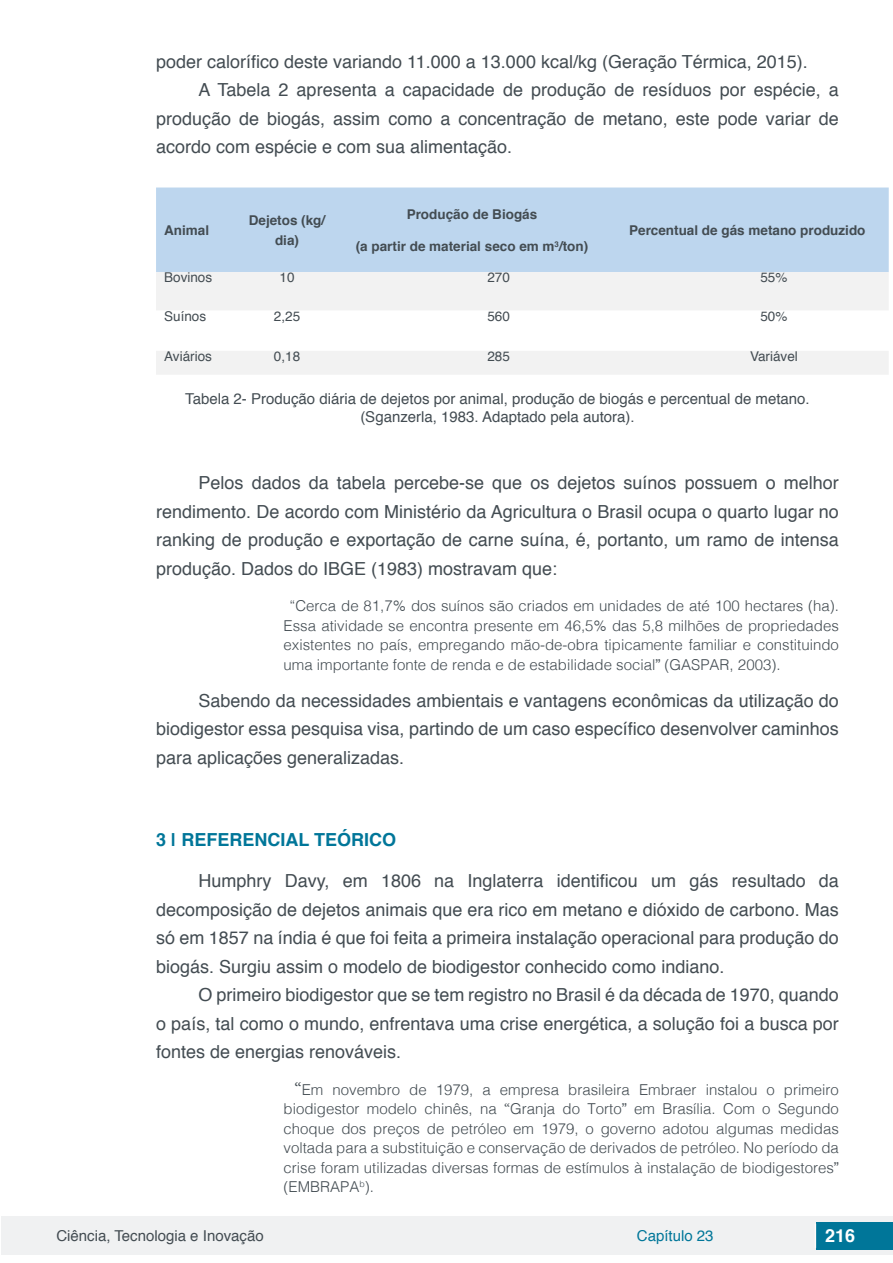
<style>
.page{position:relative;width:893px;height:1263px;background:#fff}
.page>*{position:absolute;margin:0;border:0;box-sizing:border-box;transform-origin:0 0}
.t1{font:18px/28.5px "Helvetica";color:#434c52;text-align:justify}
.t2{font:700 18px "Helvetica";color:#007699}
.t3{font:700 18px "Helvetica";color:#fff}
.t4{font:300 15px/19.5px "Helvetica";color:#434c52;text-align:justify}
.t5{font:15px/18px "Helvetica";color:#434c52;text-align:center}
.t6{font:15px "Helvetica";color:#007699}
.t7{font:700 13.5px/20.2px "Helvetica";color:#434c52;text-align:center}
.t8{font:13.5px "Helvetica";color:#434c52}
.s1{font-weight:400}
.s2{font-family:"Minion Pro";font-weight:400;font-size:18px}
.s3{font-family:"Minion Pro";font-weight:400}
</style>
<div class="page">
<div style="left:1px;top:1216px;width:891px;height:38px;background:#f0f1f2"></div>
<div style="left:816px;top:1222px;width:77px;height:27px;background:#007699"></div>
<svg style="left:815px;top:1224px;width:1px;height:24px"></svg>
<div style="left:156px;top:188px;width:733px;height:84px;background:#bdd6ee"></div>
<svg style="left:156px;top:272px;width:733px;height:102px;fill:#f2f2f2"></svg>
<p class="t1" style="left:156px;top:47px;width:653px">poder calorífico deste variando 11.000 a 13.000 kcal/kg (Geração Térmica, 2015).</p>
<p class="t1" style="left:199px;top:76px;width:642px">A Tabela 2 apresenta a capacidade de produção de resíduos por espécie, a</p>
<p class="t1" style="left:156px;top:104px;width:684px">produção de biogás, assim como a concentração de metano, este pode variar de</p>
<p class="t1" style="left:156px;top:133px;width:358px">acordo com espécie e com sua alimentação.</p>
<p class="t7" style="left:164px;top:220px;width:47px">Animal</p>
<p class="t7" style="left:249px;top:210px;width:78px">Dejetos (kg/ dia)</p>
<p class="t7" style="left:407px;top:204px;width:132px">Produção de Biogás</p>
<p class="t7" style="left:356px;top:236px;width:234px">(a partir de material seco em m<sup>3</sup>/ton)</p>
<p class="t7" style="left:629px;top:220px;width:238px">Percentual de gás metano produzido</p>
<p class="t8" style="left:164px;top:267px;width:50px">Bovinos</p>
<p class="t8" style="left:280px;top:267px;width:17px">10</p>
<p class="t8" style="left:487px;top:267px;width:24px">270</p>
<p class="t8" style="left:760px;top:267px;width:29px">55%</p>
<p class="t8" style="left:164px;top:305px;width:44px">Suínos</p>
<p class="t8" style="left:274px;top:305px;width:28px">2,25</p>
<p class="t8" style="left:487px;top:305px;width:24px">560</p>
<p class="t8" style="left:760px;top:305px;width:29px">50%</p>
<p class="t8" style="left:164px;top:346px;width:49px">Aviários</p>
<p class="t8" style="left:274px;top:346px;width:28px">0,18</p>
<p class="t8" style="left:487px;top:346px;width:24px">285</p>
<p class="t8" style="left:750px;top:346px;width:49px">Variável</p>
<p class="t5" style="left:185px;top:390px;width:626px">Tabela 2- Produção diária de dejetos por animal, produção de biogás e percentual de metano. (Sganzerla, 1983. Adaptado pela autora).</p>
<p class="t1" style="left:156px;top:469px;width:684px;text-indent:43px">Pelos dados da tabela percebe-se que os dejetos suínos possuem o melhor rendimento. De acordo com Ministério da Agricultura o Brasil ocupa o quarto lugar no ranking de produção e exportação de carne suína, é, portanto, um ramo de intensa produção. Dados do IBGE (1983) mostravam que:</p>
<p class="t4" style="left:284px;top:595px;width:557px;text-indent:6px">“Cerca de 81,7% dos suínos são criados em unidades de até 100 hectares (ha).<br>Essa atividade se encontra presente em 46,5% das 5,8 milhões de propriedades existentes no país, empregando mão-de-obra tipicamente familiar e constituindo uma importante fonte de renda e de estabilidade social<span class="s1">”</span> (GASPAR, 2003).</p>
<p class="t1" style="left:156px;top:687px;width:684px;text-indent:43px">Sabendo da necessidades ambientais e vantagens econômicas da utilização do biodigestor essa pesquisa visa, partindo de um caso específico desenvolver caminhos para aplicações generalizadas.</p>
<p class="t2" style="left:156px;top:825px;width:242px">3 | REFERENCIAL TEÓRICO</p>
<p class="t1" style="left:156px;top:867px;width:684px;text-indent:43px">Humphry Davy, em 1806 na Inglaterra identificou um gás resultado da decomposição de dejetos animais que era rico em metano e dióxido de carbono. Mas só em 1857 na índia é que foi feita a primeira instalação operacional para produção do biogás. Surgiu assim o modelo de biodigestor conhecido como indiano.</p>
<p class="t1" style="left:156px;top:981px;width:684px;text-indent:43px">O primeiro biodigestor que se tem registro no Brasil é da década de 1970, quando o país, tal como o mundo, enfrentava uma crise energética, a solução foi a busca por fontes de energias renováveis.</p>
<p class="t4" style="left:284px;top:1079px;width:557px;text-indent:11px"><span class="s2">“</span>Em novembro de 1979, a empresa brasileira Embraer instalou o primeiro biodigestor modelo chinês, na <span class="s3">“</span>Granja do Torto<span class="s1">”</span> em Brasília. Com o Segundo choque dos preços de petróleo em 1979, o governo adotou algumas medidas voltada para a substituição e conservação de derivados de petróleo. No período da crise foram utilizadas diversas formas de estímulos à instalação de biodigestores<span class="s1">” </span>(EMBRAPA<sup>b</sup>).</p>
<p class="t5" style="left:56px;top:1227px;width:209px">Ciência, Tecnologia e Inovação</p>
<p class="t6" style="left:637px;top:1224px;width:78px">Capítulo 23</p>
<p class="t3" style="left:825px;top:1221px;width:32px">216</p>
</div>
